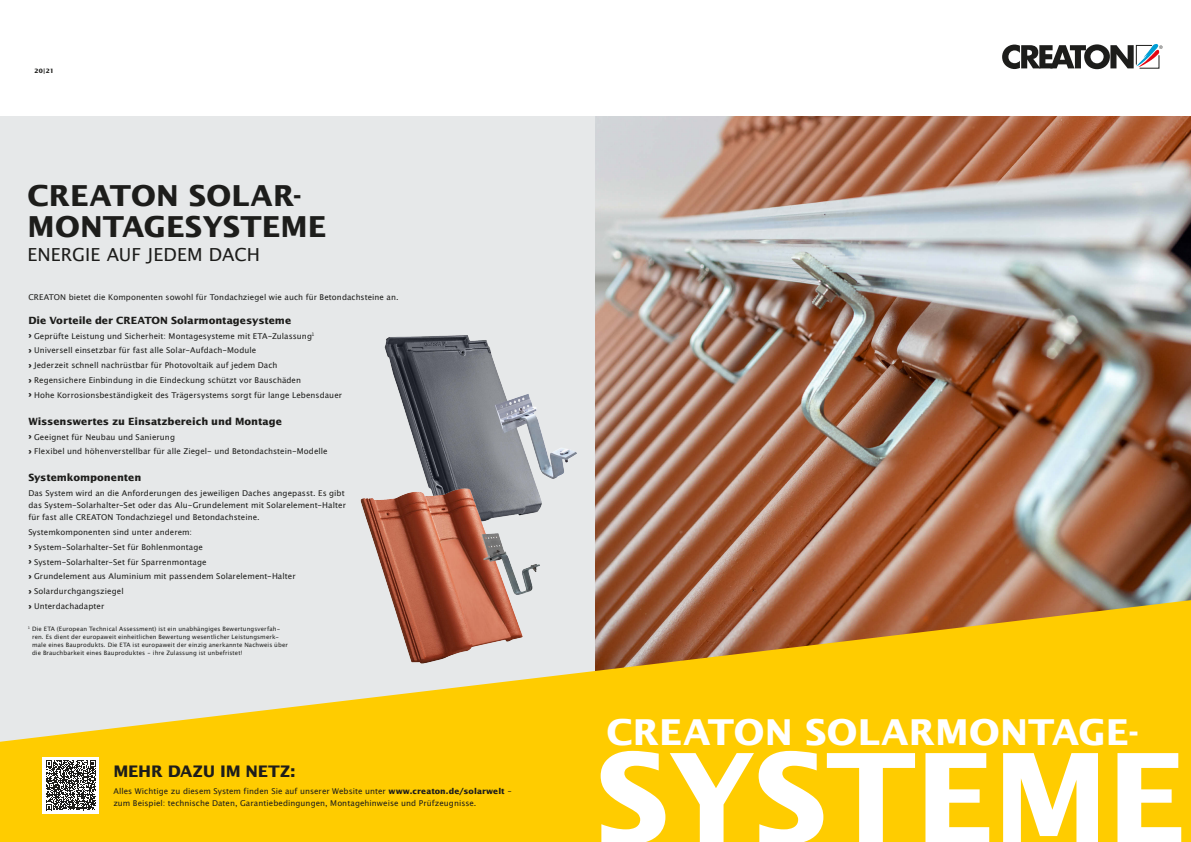
<style>
.page{position:relative;width:1191px;height:842px;background:#fff}
.page>*{position:absolute;margin:0;border:0;box-sizing:border-box;transform-origin:0 0}
.Headline_Lucida_30pt_grau_bold_Versalien{font:700 123px "Lucida San";letter-spacing:-.01em;color:#fff}
.Headline_Lucida_30pt_grau_bold_Versalien-2{font:700 35.8px "Lucida San";letter-spacing:.005em;color:#fff}
.Headline_Lucida_30pt_grau_bold_Versalien-3{font:700 29px "Lucida San";letter-spacing:.005em;color:#1d1d1b}
.Headline_Lucida_30pt_grau_bold_Versalien-4{font:18px "Lucida San Rom";letter-spacing:.01em;color:#1d1d1b}
.Copytext_Lucida_8pt_grau_NEU{font:700 16px "Lucida San";letter-spacing:-.015em;color:#1d1d1b}
.Copytext_Lucida_8pt_grau_NEU-2{font:700 10px "Lucida San";color:#1d1d1b}
.Copytext_Lucida_8pt_grau_NEU-3{font:8px/12px "Lucida San Rom";letter-spacing:.005em;color:#1d1d1b}
.Copytext_Lucida_8pt_grau_NEU-4{font:6px/8px "Lucida San Rom";letter-spacing:.02em;color:#1d1d1b}
.Copytext_Lucida_8pt_grau_NEU-5{font:700 6px "Lucida San";color:#1d1d1b}
.s1{font-family:"Muller";font-weight:800;font-size:9px}
.s2{font-family:"Lucida San";font-weight:700}
</style>
<div class="page">
<div style="left:0;top:116px;width:1191px;height:726px;background:#e6e8e9"></div>
<img style="left:595px;top:116px;width:596px;height:484px">
<svg style="left:0;top:600px;width:1191px;height:242px;fill:#fc0"></svg>
<img style="left:384px;top:335px;width:193px;height:147px">
<img style="left:353px;top:482px;width:191px;height:186px">
<div style="left:43px;top:757px;width:56px;height:57px;background:#fff"></div>
<svg style="left:46px;top:760px;width:50px;height:50px"></svg>
<svg style="left:1002px;top:44px;width:160px;height:25px"></svg>
<p class="Copytext_Lucida_8pt_grau_NEU-5" style="left:35px;top:67px;width:21px">20|21</p>
<p class="Headline_Lucida_30pt_grau_bold_Versalien-3" style="left:28px;top:176px;width:276px">CREATON SOLAR-</p>
<p class="Headline_Lucida_30pt_grau_bold_Versalien-3" style="left:28px;top:207px;width:300px">MONTAGESYSTEME</p>
<p class="Headline_Lucida_30pt_grau_bold_Versalien-4" style="left:28px;top:243px;width:234px">ENERGIE AUF JEDEM DACH</p>
<p class="Copytext_Lucida_8pt_grau_NEU-3" style="left:28px;top:291px;width:372px">CREATON bietet die Komponenten sowohl für Tondachziegel wie auch für Betondachsteine an.</p>
<p class="Copytext_Lucida_8pt_grau_NEU-2" style="left:28px;top:313px;width:264px">Die Vorteile der CREATON Solarmontagesysteme</p>
<p class="Copytext_Lucida_8pt_grau_NEU-3" style="left:28px;top:330px;width:288px"><span class="s1">›</span> Geprüfte Leistung und Sicherheit: Montagesysteme mit ETA-Zulassung<sup>1</sup></p>
<p class="Copytext_Lucida_8pt_grau_NEU-3" style="left:28px;top:345px;width:229px"><span class="s1">›</span> Universell einsetzbar für fast alle Solar-Aufdach-Module</p>
<p class="Copytext_Lucida_8pt_grau_NEU-3" style="left:28px;top:360px;width:251px"><span class="s1">›</span> Jederzeit schnell nachrüstbar für Photovoltaik auf jedem Dach</p>
<p class="Copytext_Lucida_8pt_grau_NEU-3" style="left:28px;top:374px;width:274px"><span class="s1">›</span> Regensichere Einbindung in die Eindeckung schützt vor Bauschäden</p>
<p class="Copytext_Lucida_8pt_grau_NEU-3" style="left:28px;top:389px;width:315px"><span class="s1">›</span> Hohe Korrosionsbeständigkeit des Trägersystems sorgt für lange Lebensdauer</p>
<p class="Copytext_Lucida_8pt_grau_NEU-2" style="left:28px;top:414px;width:255px">Wissenswertes zu Einsatzbereich und Montage</p>
<p class="Copytext_Lucida_8pt_grau_NEU-3" style="left:28px;top:431px;width:148px"><span class="s1">›</span> Geeignet für Neubau und Sanierung</p>
<p class="Copytext_Lucida_8pt_grau_NEU-3" style="left:28px;top:446px;width:301px"><span class="s1">›</span> Flexibel und höhenverstellbar für alle Ziegel- und Betondachstein-Modelle</p>
<p class="Copytext_Lucida_8pt_grau_NEU-2" style="left:28px;top:471px;width:114px">Systemkomponenten</p>
<p class="Copytext_Lucida_8pt_grau_NEU-3" style="left:28px;top:487px;width:319px">Das System wird an die Anforderungen des jeweiligen Daches angepasst. Es gibt das System-Solarhalter-Set oder das Alu-Grundelement mit Solarelement-Halter für fast alle CREATON Tondachziegel und Betondachsteine.</p>
<p class="Copytext_Lucida_8pt_grau_NEU-3" style="left:28px;top:526px;width:165px">Systemkomponenten sind unter anderem:</p>
<p class="Copytext_Lucida_8pt_grau_NEU-3" style="left:28px;top:541px;width:176px"><span class="s1">›</span> System-Solarhalter-Set für Bohlenmontage</p>
<p class="Copytext_Lucida_8pt_grau_NEU-3" style="left:28px;top:556px;width:180px"><span class="s1">›</span> System-Solarhalter-Set für Sparrenmontage</p>
<p class="Copytext_Lucida_8pt_grau_NEU-3" style="left:28px;top:571px;width:269px"><span class="s1">›</span> Grundelement aus Aluminium mit passendem Solarelement-Halter</p>
<p class="Copytext_Lucida_8pt_grau_NEU-3" style="left:28px;top:586px;width:97px"><span class="s1">›</span> Solardurchgangsziegel</p>
<p class="Copytext_Lucida_8pt_grau_NEU-3" style="left:28px;top:600px;width:78px"><span class="s1">›</span> Unterdachadapter</p>
<p class="Copytext_Lucida_8pt_grau_NEU-4" style="left:32px;top:624px;width:257px;text-indent:-4px"><sup>1</sup> Die ETA (European Technical Assessment) ist ein unabhängiges Bewertungsverfah&shy;ren. Es dient der europaweit einheitlichen Bewertung wesentlicher Leistungsmerk&shy;male eines Bauprodukts. Die ETA ist europaweit der einzig anerkannte Nachweis über die Brauchbarkeit eines Bauproduktes – ihre Zulassung ist unbefristet!</p>
<p class="Copytext_Lucida_8pt_grau_NEU" style="left:113px;top:761px;width:184px">MEHR DAZU IM NETZ:</p>
<p class="Copytext_Lucida_8pt_grau_NEU-3" style="left:113px;top:785px;width:400px">Alles Wichtige zu diesem System finden Sie auf unserer Website unter <span class="s2">www.creaton.de/solarwelt</span> – zum Beispiel: technische Daten, Garantiebedingungen, Montagehinweise und Prüfzeugnisse.</p>
<p class="Headline_Lucida_30pt_grau_bold_Versalien-2" style="left:606px;top:708px;width:534px">CREATON SOLARMONTAGE-</p>
<p class="Headline_Lucida_30pt_grau_bold_Versalien" style="left:595px;top:716px;width:592px">SYSTEME</p>
</div>
